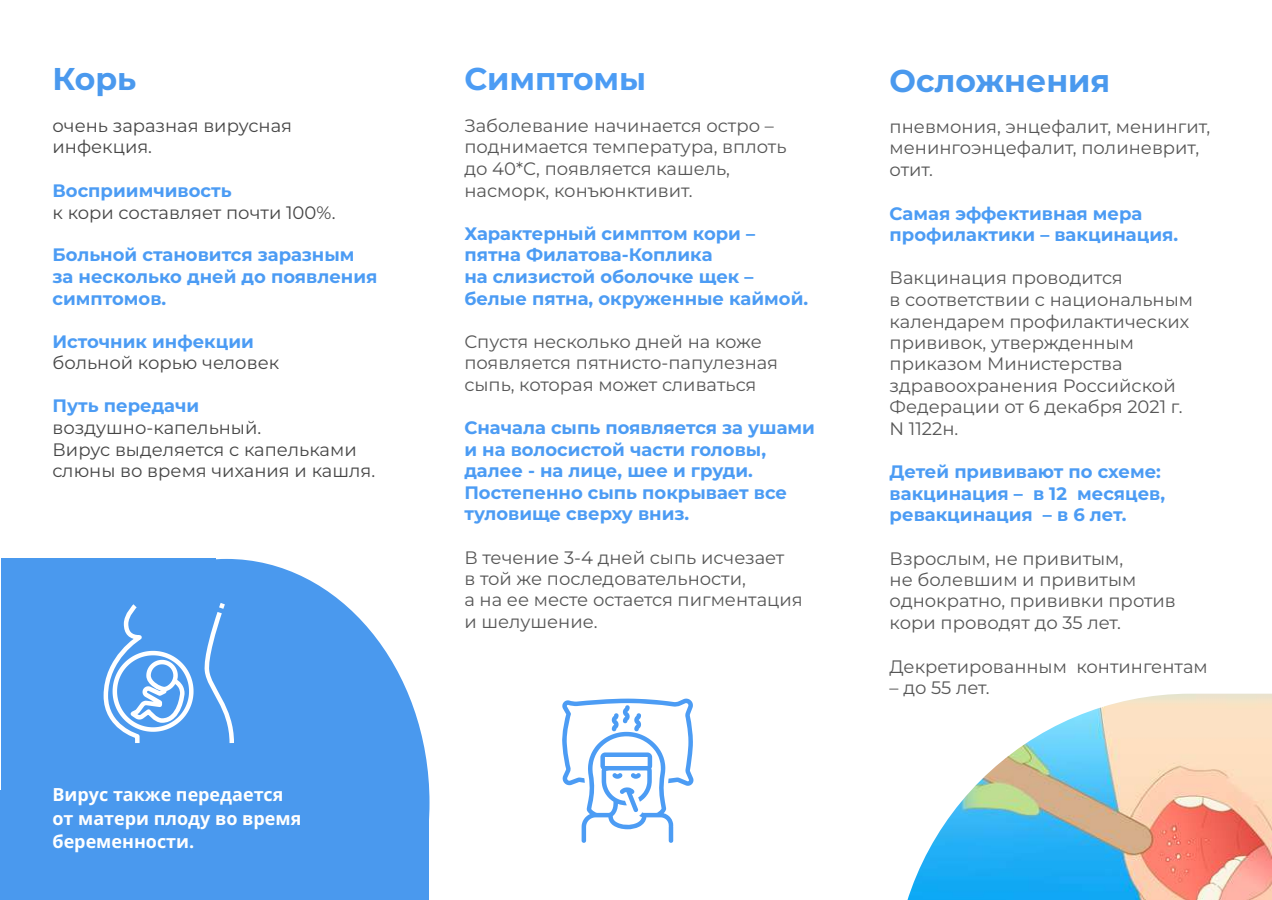
<style>
.page{position:relative;width:1272px;height:900px;background:#fff}
.page>*{position:absolute;margin:0;border:0;box-sizing:border-box;transform-origin:0 0}
.t1{font:700 31.5px "Montserrat";color:#4a99ee}
.t2{font:700 31.5px "Montserrat";color:#4c9cf4}
.t3{font:18px/21.8px "Montserrat";color:#575757}
.t4{font:700 18px/21.3px "Montserrat";color:#4c9cf4}
.t5{font:18px/21.3px "Montserrat";color:#464646}
.t6{font:700 18px/23.5px "Open Sans";color:#fff}
</style>
<div class="page">
<div style="left:1px;top:558px;width:214px;height:274px;background:#4a99ee"></div>
<svg style="left:215px;top:559px;width:214px;height:231px;fill:#4a99ee"></svg>
<div style="left:0;top:790px;width:429px;height:109px;background:#4a99ee"></div>
<img style="left:907px;top:694px;width:365px;height:205px">
<svg style="left:103px;top:601px;width:133px;height:144px"></svg>
<svg style="left:562px;top:699px;width:131px;height:143px"></svg>
<h1 class="t1" style="left:53px;top:60px;width:85px">Корь</h1>
<h1 class="t2" style="left:464px;top:60px;width:183px">Симптомы</h1>
<p class="t5" style="left:53px;top:115px;width:241px">очень заразная вирусная инфекция.</p>
<p class="t4" style="left:53px;top:180px;width:181px">Восприимчивость</p>
<p class="t5" style="left:53px;top:201px;width:285px">к кори составляет почти 100%.</p>
<p class="t4" style="left:53px;top:244px;width:326px;line-height:21.9px">Больной становится заразным за несколько дней до появления симптомов.</p>
<p class="t4" style="left:53px;top:331px;width:203px">Источник инфекции</p>
<p class="t5" style="left:53px;top:352px;width:228px">больной корью человек</p>
<p class="t4" style="left:53px;top:395px;width:148px">Путь передачи</p>
<p class="t5" style="left:53px;top:417px;width:324px">воздушно-капельный.<br>Вирус выделяется с капельками слюны во время чихания и кашля.</p>
<p class="t6" style="left:53px;top:782px;width:250px">Вирус также передается от матери плоду во время беременности.</p>
<p class="t3" style="left:464px;top:115px;width:324px">Заболевание начинается остро – поднимается температура, вплоть до 40*С, появляется кашель, насморк, конъюнктивит.</p>
<p class="t4" style="left:464px;top:223px;width:345px;line-height:21.8px">Характерный симптом кори – пятна Филатова-Коплика<br>на слизистой оболочке щек – белые пятна, окруженные каймой.</p>
<p class="t3" style="left:464px;top:331px;width:315px;line-height:21.3px">Спустя несколько дней на коже появляется пятнисто-папулезная сыпь, которая может сливаться</p>
<p class="t4" style="left:464px;top:417px;width:352px">Сначала сыпь появляется за ушами и на волосистой части головы, далее - на лице, шее и груди.<br>Постепенно сыпь покрывает все туловище сверху вниз.</p>
<p class="t3" style="left:464px;top:547px;width:340px;line-height:21.3px">В течение 3-4 дней сыпь исчезает<br>в той же последовательности,<br>а на ее месте остается пигментация и шелушение.</p>
<h1 class="t1" style="left:890px;top:62px;width:222px">Осложнения</h1>
<p class="t3" style="left:890px;top:116px;width:322px;line-height:21.3px">пневмония, энцефалит, менингит, менингоэнцефалит, полиневрит, отит.</p>
<p class="t4" style="left:890px;top:202px;width:290px">Самая эффективная мера профилактики – вакцинация.</p>
<p class="t3" style="left:890px;top:266px;width:305px">Вакцинация проводится<br>в соответствии с национальным календарем профилактических прививок, утвержденным приказом Министерства здравоохранения Российской<br>Федерации от 6 декабря 2021 г.<br>N 1122н.</p>
<p class="t4" style="left:890px;top:461px;width:277px">Детей прививают по схеме: вакцинация – в 12 месяцев, ревакцинация – в 6 лет.</p>
<p class="t3" style="left:890px;top:548px;width:288px;line-height:21.3px">Взрослым, не привитым,<br>не болевшим и привитым однократно, прививки против кори проводят до 35 лет.</p>
<p class="t3" style="left:890px;top:655px;width:320px">Декретированным контингентам</p>
<p class="t3" style="left:890px;top:677px;width:102px">– до 55 лет.</p>
</div>
